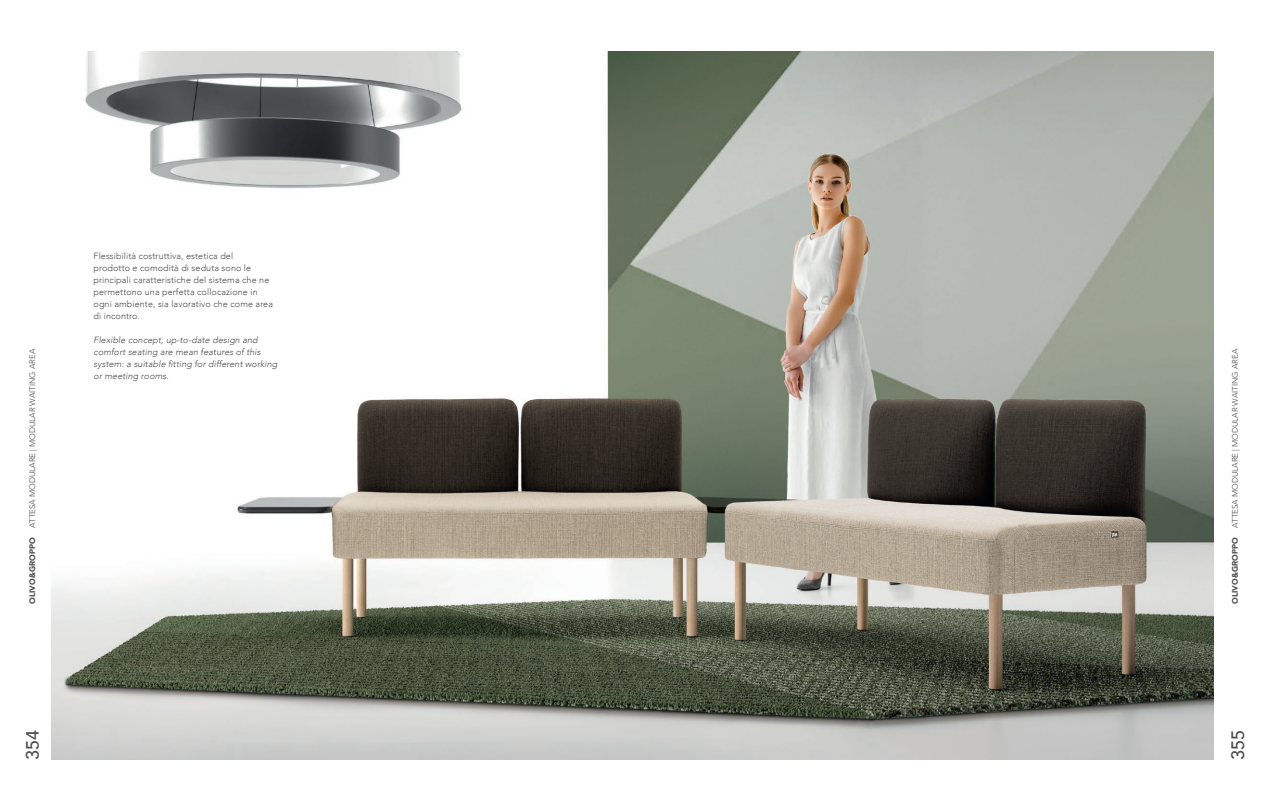
<style>
.page{position:relative;width:1265px;height:811px;background:#fff}
.page>*{position:absolute;margin:0;border:0;box-sizing:border-box;transform-origin:0 0}
.t1{font:500 18px "Avenir";color:#4b4c4d}
.t2{font:300 9px/12px "Avenir";letter-spacing:.01em;color:#4b4c4d}
.t3{font:italic 300 9px/12px "Avenir";letter-spacing:.01em;color:#4b4c4d}
.t4{font:300 8px "Avenir";color:#4b4c4d}
.s1{font-weight:900}
</style>
<div class="page">
<img style="left:51px;top:51px;width:1162px;height:709px">
<p class="t4" style="left:28px;top:604px;width:257px;rotate:-90deg"><span class="s1">OLIVO&amp;GROPPO</span> ATTESA MODULARE | MODULAR WAITING AREA</p>
<p class="t2" style="left:94px;top:249px;width:181px">Flessibilità costruttiva, estetica del<br>prodotto e comodità di seduta sono le principali caratteristiche del sistema che ne permettono una perfetta collocazione in ogni ambiente, sia lavorativo che come area di incontro.</p>
<p class="t3" style="left:94px;top:333px;width:185px">Flexible concept, up-to-date design and comfort seating are mean features of this system: a suitable fitting for different working or meeting rooms.</p>
<p class="t4" style="left:1230px;top:604px;width:257px;rotate:-90deg"><span class="s1">OLIVO&amp;GROPPO</span> ATTESA MODULARE | MODULAR WAITING AREA</p>
<h1 class="t1" style="left:17px;top:760px;width:32px;rotate:-90deg">354</h1>
<h1 class="t1" style="left:1222px;top:760px;width:32px;rotate:-90deg">355</h1>
</div>
